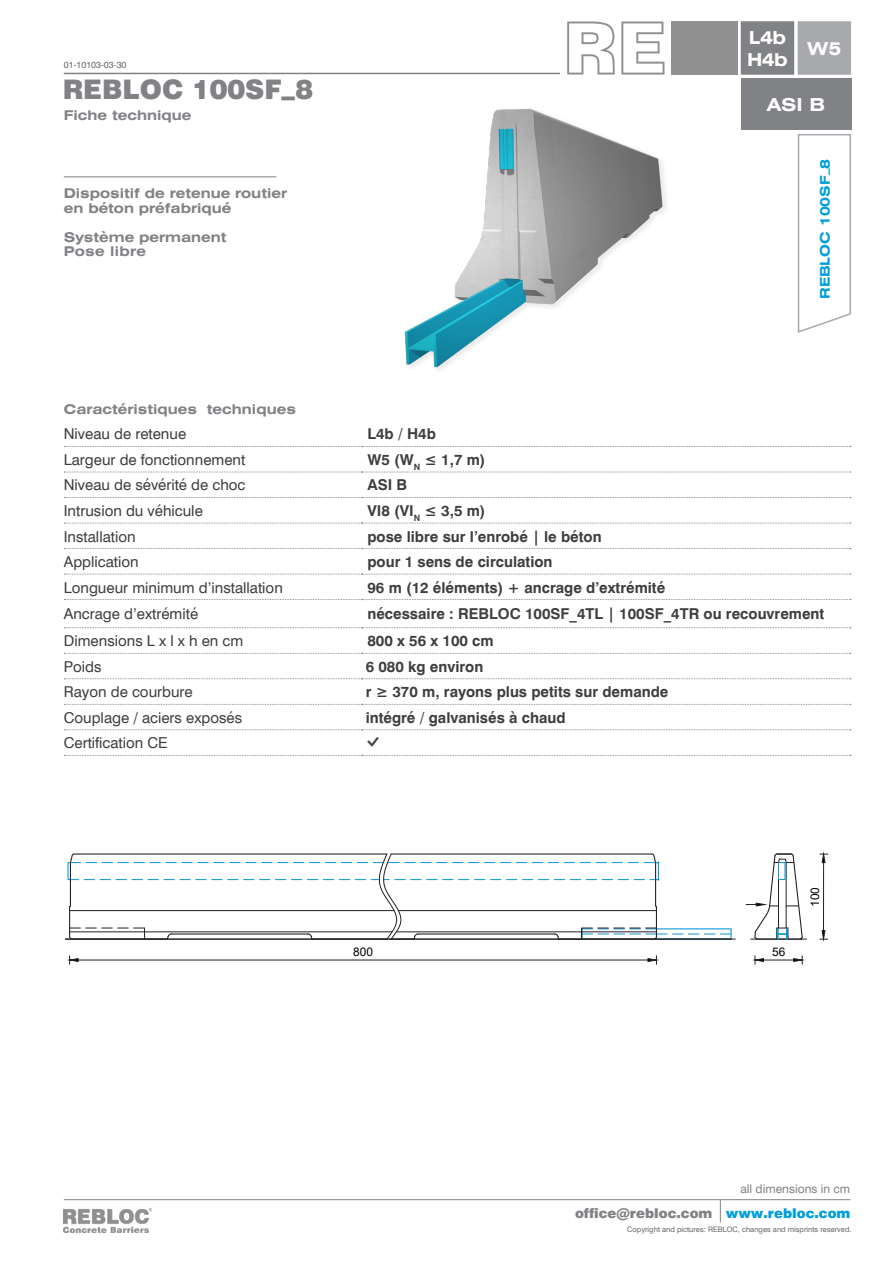
<style>
.page{position:relative;width:893px;height:1263px;background:#fff}
.page>*{position:absolute;margin:0;border:0;box-sizing:border-box;transform-origin:0 0}
.t1{font:900 27px "Swiss 721 BT";color:#808285}
.t2{font:700 expanded 18px "Swiss 721 BT";letter-spacing:-.03em;color:#fff}
.t3{font:700 15px "Swiss 721 BT";color:#3e3e3f}
.t4{font:15px "Swiss 721 BT";color:#3e3e3f}
.t5{font:700 expanded 13.5px "Swiss 721 BT";color:#808285}
.t6{font:900 13.5px "Swiss 721 BT";color:#808285}
.t7{font:700 expanded 13.5px "Swiss 721 BT";color:#009fda}
.t8{font:700 expanded 13.5px "Swiss 721 BT";letter-spacing:.02em;color:#808285}
.t9{font:12px "Swiss 721 BT";color:#808285}
.t10{font:11.85px "Arial";color:#000}
.t11{font:9px "Swiss 721 BT";color:#67676a}
.t12{font:7.5px "Swiss 721 BT";color:#67676a}
.s1{color:#009fda}
</style>
<div class="page">
<hr style="left:64px;top:1199px;width:786px;height:1px;background:#808285">
<svg style="left:720px;top:1200px;width:1px;height:22px"></svg>
<img style="left:64px;top:1208px;width:87px;height:24px">
<div style="left:734px;top:1178px;width:122px;height:22px;background:#fff"></div>
<svg style="left:64px;top:446px;width:787px;height:1px"></svg>
<svg style="left:64px;top:472px;width:787px;height:1px"></svg>
<svg style="left:64px;top:497px;width:787px;height:1px"></svg>
<svg style="left:64px;top:523px;width:787px;height:1px"></svg>
<svg style="left:64px;top:548px;width:787px;height:1px"></svg>
<svg style="left:64px;top:574px;width:787px;height:1px"></svg>
<svg style="left:64px;top:599px;width:787px;height:1px"></svg>
<svg style="left:64px;top:627px;width:787px;height:1px"></svg>
<svg style="left:64px;top:653px;width:787px;height:1px"></svg>
<svg style="left:64px;top:678px;width:787px;height:1px"></svg>
<svg style="left:64px;top:704px;width:787px;height:1px"></svg>
<svg style="left:64px;top:729px;width:787px;height:1px"></svg>
<svg style="left:64px;top:755px;width:787px;height:1px"></svg>
<hr style="left:64px;top:73px;width:496px;height:1px;background:#808285">
<div style="left:671px;top:21px;width:66px;height:54px;background:#8f908f"></div>
<svg style="left:621px;top:21px;width:43px;height:54px"></svg>
<svg style="left:567px;top:21px;width:48px;height:54px"></svg>
<hr style="left:64px;top:176px;width:212px;height:1px;background:#808285">
<svg style="left:797px;top:134px;width:54px;height:199px"></svg>
<div style="left:741px;top:79px;width:110px;height:51px;background:#808285"></div>
<div style="left:741px;top:22px;width:52px;height:52px;background:#808285"></div>
<div style="left:741px;top:21px;width:53px;height:54px;border:2px solid #808285"></div>
<div style="left:798px;top:22px;width:52px;height:52px;background:#a8a9ad"></div>
<div style="left:798px;top:21px;width:53px;height:54px;border:2px solid #a8a9ad"></div>
<img style="left:404px;top:108px;width:262px;height:262px">
<hr style="left:751px;top:939px;width:55px;height:1px;background:#231f20">
<hr style="left:823px;top:862px;width:1px;height:69px;background:#231f20">
<svg style="left:820px;top:930px;width:8px;height:10px"></svg>
<svg style="left:820px;top:853px;width:8px;height:10px"></svg>
<hr style="left:65px;top:939px;width:670px;height:1px;background:#231f20">
<svg style="left:68px;top:853px;width:664px;height:87px"></svg>
<hr style="left:656px;top:907px;width:1px;height:30px;background:#231f20">
<hr style="left:65px;top:939px;width:666px;height:1px;background:#231f20">
<hr style="left:78px;top:960px;width:570px;height:1px;background:#231f20">
<svg style="left:69px;top:956px;width:10px;height:8px"></svg>
<svg style="left:647px;top:956px;width:10px;height:8px"></svg>
<hr style="left:171px;top:933px;width:137px;height:1px;background:#231f20">
<hr style="left:418px;top:933px;width:137px;height:1px;background:#231f20">
<svg style="left:746px;top:853px;width:58px;height:87px"></svg>
<hr style="left:763px;top:960px;width:31px;height:1px;background:#231f20">
<svg style="left:754px;top:956px;width:10px;height:8px"></svg>
<svg style="left:793px;top:956px;width:10px;height:8px"></svg>
<p class="t11" style="left:64px;top:59px;width:64px">01-10103-03-30</p>
<p class="t1" style="left:63px;top:73px;width:252px">REBLOC 100SF_8</p>
<p class="t5" style="left:64px;top:107px;width:129px">Fiche technique</p>
<p class="t5" style="left:64px;top:185px;width:225px">Dispositif de retenue routier</p>
<p class="t5" style="left:64px;top:200px;width:169px">en béton préfabriqué</p>
<p class="t5" style="left:64px;top:229px;width:164px">Système permanent</p>
<p class="t8" style="left:64px;top:243px;width:84px">Pose libre</p>
<p class="t2" style="left:749px;top:27px;width:39px">L4b</p>
<p class="t2" style="left:747px;top:48px;width:42px">H4b</p>
<p class="t2" style="left:807px;top:38px;width:35px">W5</p>
<p class="t2" style="left:767px;top:94px;width:59px">ASI B</p>
<p class="t7" style="left:817px;top:299px;width:142px;rotate:-90deg">REBLOC 100SF_8</p>
<p class="t5" style="left:64px;top:401px;width:234px">Caractéristiques techniques</p>
<p class="t4" style="left:64px;top:425px;width:124px">Niveau de retenue</p>
<p class="t3" style="left:367px;top:425px;width:70px">L4b / H4b</p>
<p class="t4" style="left:64px;top:450px;width:183px">Largeur de fonctionnement</p>
<p class="t3" style="left:367px;top:450px;width:120px">W5 (W<sub>N</sub> ≤ 1,7 m)</p>
<p class="t4" style="left:64px;top:476px;width:183px">Niveau de sévérité de choc</p>
<p class="t3" style="left:367px;top:476px;width:41px">ASI B</p>
<p class="t4" style="left:64px;top:501px;width:141px">Intrusion du véhicule</p>
<p class="t3" style="left:367px;top:501px;width:120px">VI8 (VI<sub>N</sub> ≤ 3,5 m)</p>
<p class="t4" style="left:64px;top:527px;width:73px">Installation</p>
<p class="t3" style="left:367px;top:527px;width:236px">pose libre sur l’enrobé | le béton</p>
<p class="t4" style="left:64px;top:553px;width:76px">Application</p>
<p class="t3" style="left:367px;top:553px;width:187px">pour 1 sens de circulation</p>
<p class="t4" style="left:64px;top:578px;width:221px">Longueur minimum d’installation</p>
<p class="t3" style="left:367px;top:578px;width:299px">96 m (12 éléments) + ancrage d’extrémité</p>
<p class="t4" style="left:64px;top:605px;width:136px">Ancrage d’extrémité</p>
<p class="t3" style="left:367px;top:605px;width:458px">nécessaire : REBLOC 100SF_4TL | 100SF_4TR ou recouvrement</p>
<p class="t4" style="left:64px;top:632px;width:181px">Dimensions L x l x h en cm</p>
<p class="t3" style="left:367px;top:632px;width:128px">800 x 56 x 100 cm</p>
<p class="t4" style="left:64px;top:657px;width:39px">Poids</p>
<p class="t3" style="left:366px;top:657px;width:119px">6 080 kg environ</p>
<p class="t4" style="left:64px;top:683px;width:131px">Rayon de courbure</p>
<p class="t3" style="left:366px;top:683px;width:304px">r ≥ 370 m, rayons plus petits sur demande</p>
<p class="t4" style="left:64px;top:708px;width:180px">Couplage / aciers exposés</p>
<p class="t3" style="left:366px;top:708px;width:201px">intégré / galvanisés à chaud</p>
<p class="t4" style="left:64px;top:734px;width:105px">Certification CE</p>
<p class="t10" style="left:353px;top:943px;width:21px">800</p>
<p class="t10" style="left:772px;top:943px;width:15px">56</p>
<p class="t10" style="left:807px;top:907px;width:21px;rotate:-90deg">100</p>
<p class="t9" style="left:740px;top:1182px;width:111px">all dimensions in cm</p>
<p class="t6" style="left:575px;top:1205px;width:277px">office@rebloc.com <span class="s1">www.rebloc.com</span></p>
<p class="t12" style="left:627px;top:1225px;width:226px">Copyright and pictures: REBLOC, changes and misprints reserved.</p>
</div>
